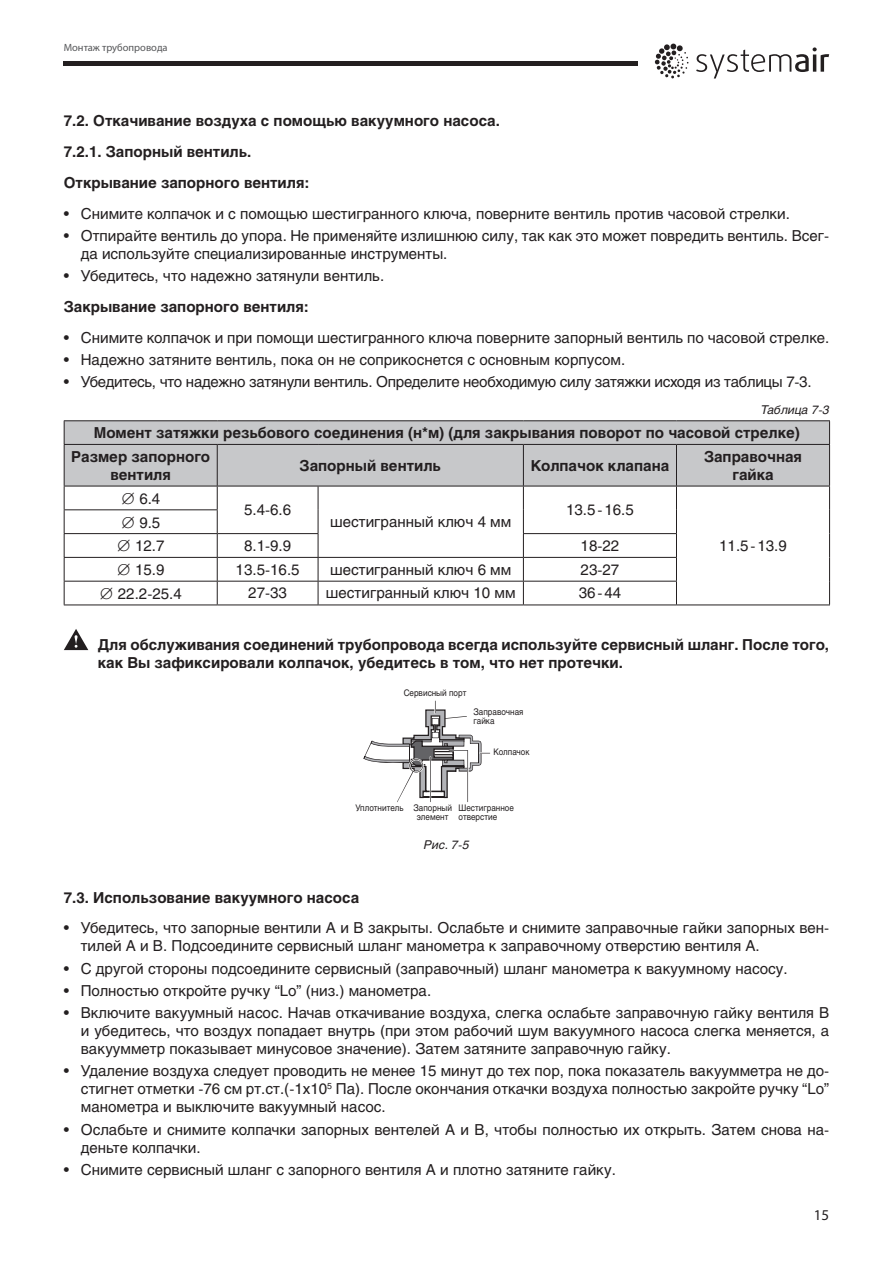
<style>
.page{position:relative;width:893px;height:1263px;background:#fff}
.page>*{position:absolute;margin:0;border:0;box-sizing:border-box;transform-origin:0 0}
.t1{font:15px/18px "Helios";color:#231f20}
.t2{font:700 15px/30.8px "Helios";color:#231f20}
.t3{font:15px "Helios";letter-spacing:-.02em;color:#231f20}
.t4{font:15px "Myriad Pro";color:#231f20}
.t5{font:italic 12px "Helios";color:#231f20}
.t6{font:10.5px "Myriad Pro";color:#57585a}
.t7{font:9px/9px "Helios";color:#231f20;scale:.9 1}
.s1{font-family:"Daxline Offc Pro";font-weight:300}
</style>
<div class="page">
<svg style="left:696px;top:47px;width:133px;height:32px"></svg>
<svg style="left:655px;top:44px;width:34px;height:35px"></svg>
<hr style="left:64px;top:61px;width:574px;height:4px;background:#231f20">
<div style="left:65px;top:421px;width:764px;height:65px;background:#c7c8ca"></div>
<hr style="left:64px;top:420px;width:153px;height:1px;background:#231f20">
<svg style="left:64px;top:421px;width:1px;height:23px"></svg>
<hr style="left:217px;top:420px;width:101px;height:1px;background:#231f20">
<hr style="left:318px;top:420px;width:205px;height:1px;background:#231f20">
<hr style="left:523px;top:420px;width:153px;height:1px;background:#231f20">
<hr style="left:676px;top:420px;width:154px;height:1px;background:#231f20">
<svg style="left:829px;top:421px;width:1px;height:23px"></svg>
<hr style="left:64px;top:444px;width:153px;height:1px;background:#231f20">
<hr style="left:64px;top:445px;width:1px;height:41px;background:#231f20">
<hr style="left:217px;top:444px;width:101px;height:1px;background:#231f20">
<hr style="left:217px;top:445px;width:1px;height:41px;background:#231f20">
<hr style="left:318px;top:444px;width:205px;height:1px;background:#231f20">
<hr style="left:523px;top:444px;width:153px;height:1px;background:#231f20">
<hr style="left:523px;top:445px;width:1px;height:41px;background:#231f20">
<hr style="left:676px;top:444px;width:154px;height:1px;background:#231f20">
<hr style="left:676px;top:445px;width:1px;height:41px;background:#231f20">
<hr style="left:829px;top:445px;width:1px;height:41px;background:#231f20">
<hr style="left:64px;top:486px;width:153px;height:1px;background:#231f20">
<hr style="left:217px;top:486px;width:101px;height:1px;background:#231f20">
<hr style="left:318px;top:486px;width:205px;height:1px;background:#231f20">
<hr style="left:523px;top:486px;width:153px;height:1px;background:#231f20">
<hr style="left:676px;top:486px;width:154px;height:1px;background:#231f20">
<hr style="left:64px;top:509px;width:154px;height:1px;background:#231f20">
<hr style="left:64px;top:533px;width:153px;height:1px;background:#231f20">
<hr style="left:217px;top:533px;width:101px;height:1px;background:#231f20">
<hr style="left:523px;top:533px;width:154px;height:1px;background:#231f20">
<hr style="left:64px;top:557px;width:153px;height:1px;background:#231f20">
<hr style="left:217px;top:557px;width:101px;height:1px;background:#231f20">
<hr style="left:318px;top:557px;width:205px;height:1px;background:#231f20">
<hr style="left:523px;top:557px;width:154px;height:1px;background:#231f20">
<hr style="left:64px;top:581px;width:153px;height:1px;background:#231f20">
<svg style="left:64px;top:486px;width:1px;height:118px"></svg>
<hr style="left:217px;top:581px;width:101px;height:1px;background:#231f20">
<svg style="left:217px;top:486px;width:1px;height:118px"></svg>
<hr style="left:318px;top:581px;width:205px;height:1px;background:#231f20">
<svg style="left:318px;top:486px;width:1px;height:118px"></svg>
<hr style="left:523px;top:581px;width:154px;height:1px;background:#231f20">
<svg style="left:523px;top:486px;width:1px;height:118px"></svg>
<svg style="left:676px;top:486px;width:1px;height:118px"></svg>
<svg style="left:829px;top:486px;width:1px;height:118px"></svg>
<hr style="left:64px;top:604px;width:153px;height:1px;background:#231f20">
<hr style="left:217px;top:604px;width:101px;height:1px;background:#231f20">
<hr style="left:318px;top:604px;width:205px;height:1px;background:#231f20">
<hr style="left:523px;top:604px;width:153px;height:1px;background:#231f20">
<hr style="left:676px;top:604px;width:154px;height:1px;background:#231f20">
<svg style="left:64px;top:629px;width:24px;height:21px"></svg>
<svg style="left:363px;top:700px;width:127px;height:102px"></svg>
<p class="t6" style="left:64px;top:42px;width:105px">Монтаж трубопровода</p>
<p class="t2" style="left:64px;top:106px;width:438px">7.2. Откачивание воздуха с помощью вакуумного насоса.<br>7.2.1. Запорный вентиль.<br>Открывание запорного вентиля:</p>
<p class="t1" style="left:64px;top:204px;width:728px">• Снимите колпачок и с помощью шестигранного ключа, поверните вентиль против часовой стрелки.</p>
<p class="t1" style="left:81px;top:226px;width:750px;text-indent:-17px">• Отпирайте вентиль до упора. Не применяйте излишнюю силу, так как это может повредить вентиль. Всег&shy;да используйте специализированные инструменты.</p>
<p class="t1" style="left:64px;top:267px;width:322px">• Убедитесь, что надежно затянули вентиль.</p>
<p class="t2" style="left:64px;top:291px;width:247px">Закрывание запорного вентиля:</p>
<p class="t1" style="left:64px;top:328px;width:767px">• Снимите колпачок и при помощи шестигранного ключа поверните запорный вентиль по часовой стрелке.</p>
<p class="t1" style="left:64px;top:350px;width:563px">• Надежно затяните вентиль, пока он не соприкоснется с основным корпусом.</p>
<p class="t3" style="left:64px;top:373px;width:749px">• Убедитесь, что надежно затянули вентиль. Определите необходимую силу затяжки исходя из таблицы 7-3.</p>
<p class="t5" style="left:761px;top:403px;width:70px">Таблица 7-3</p>
<p class="t2" style="left:71px;top:421px;width:730px;line-height:23.7px;text-indent:23px">Момент затяжки резьбового соединения (н*м) (для закрывания поворот по часовой стрелке)<br>Размер запорного</p>
<p class="t2" style="left:110px;top:459px;width:62px">вентиля</p>
<p class="t2" style="left:300px;top:450px;width:143px">Запорный вентиль</p>
<p class="t2" style="left:531px;top:450px;width:140px">Колпачок клапана</p>
<p class="t2" style="left:704px;top:448px;width:100px;line-height:18px;text-align:center">Заправочная гайка</p>
<p class="t1" style="left:121px;top:489px;width:41px"><span class="s1">⌀</span> 6.4</p>
<p class="t1" style="left:117px;top:510px;width:49px;line-height:23.7px"><span class="s1">⌀</span> 9.5 <span class="s1">⌀</span> 12.7</p>
<p class="t1" style="left:244px;top:501px;width:49px">5.4-6.6</p>
<p class="t1" style="left:330px;top:513px;width:183px">шестигранный ключ 4 мм</p>
<p class="t1" style="left:566px;top:501px;width:69px">13.5-16.5</p>
<p class="t1" style="left:244px;top:536px;width:49px">8.1-9.9</p>
<p class="t1" style="left:581px;top:536px;width:40px">18-22</p>
<p class="t1" style="left:719px;top:536px;width:69px">11.5-13.9</p>
<p class="t1" style="left:117px;top:561px;width:49px"><span class="s1">⌀</span> 15.9</p>
<p class="t1" style="left:236px;top:560px;width:66px">13.5-16.5</p>
<p class="t1" style="left:330px;top:560px;width:183px">шестигранный ключ 6 мм</p>
<p class="t1" style="left:581px;top:560px;width:40px">23-27</p>
<p class="t1" style="left:99px;top:584px;width:84px"><span class="s1">⌀</span> 22.2-25.4</p>
<p class="t1" style="left:248px;top:584px;width:40px">27-33</p>
<p class="t1" style="left:326px;top:584px;width:191px">шестигранный ключ 10 мм</p>
<p class="t1" style="left:579px;top:584px;width:44px">36-44</p>
<p class="t2" style="left:98px;top:636px;width:733px;line-height:18px">Для обслуживания соединений трубопровода всегда используйте сервисный шланг. После того, как Вы зафиксировали колпачок, убедитесь в том, что нет протечки.</p>
<p class="t7" style="left:404px;top:688px;width:71px">Сервисный порт</p>
<p class="t7" style="left:473px;top:707px;width:57px">Заправочная гайка</p>
<p class="t7" style="left:494px;top:747px;width:42px">Колпачок</p>
<p class="t7" style="left:413px;top:803px;width:44px;text-align:center">Запорный элемент</p>
<p class="t5" style="left:424px;top:837px;width:47px">Рис. 7-5</p>
<p class="t7" style="left:355px;top:803px;width:55px">Уплотнитель</p>
<p class="t7" style="left:458px;top:803px;width:63px">Шестигранное отверстие</p>
<p class="t2" style="left:64px;top:882px;width:297px">7.3. Использование вакуумного насоса</p>
<p class="t1" style="left:81px;top:919px;width:750px;text-indent:-17px">• Убедитесь, что запорные вентили А и В закрыты. Ослабьте и снимите заправочные гайки запорных вен&shy;тилей А и В. Подсоедините сервисный шланг манометра к заправочному отверстию вентиля А.</p>
<p class="t1" style="left:64px;top:959px;width:725px">• С другой стороны подсоедините сервисный (заправочный) шланг манометра к вакуумному насосу.</p>
<p class="t1" style="left:64px;top:981px;width:369px">• Полностью откройте ручку “Lo” (низ.) манометра.</p>
<p class="t1" style="left:81px;top:1003px;width:750px;text-align:justify;text-indent:-17px">• Включите вакуумный насос. Начав откачивание воздуха, слегка ослабьте заправочную гайку вентиля В и убедитесь, что воздух попадает внутрь (при этом рабочий шум вакуумного насоса слегка меняется, а вакуумметр показывает минусовое значение). Затем затяните заправочную гайку.</p>
<p class="t1" style="left:81px;top:1062px;width:750px;text-align:justify;text-indent:-17px">• Удаление воздуха следует проводить не менее 15 минут до тех пор, пока показатель вакуумметра не до&shy;стигнет отметки -76 см рт.ст.(-1х10<sup>5</sup> Па). После окончания откачки воздуха полностью закройте ручку “Lo” манометра и выключите вакуумный насос.</p>
<p class="t1" style="left:81px;top:1120px;width:750px;text-indent:-17px">• Ослабьте и снимите колпачки запорных вентелей А и В, чтобы полностью их открыть. Затем снова на&shy;деньте колпачки.</p>
<p class="t1" style="left:64px;top:1160px;width:554px">• Снимите сервисный шланг с запорного вентиля А и плотно затяните гайку.</p>
<p class="t4" style="left:814px;top:1206px;width:17px">15</p>
</div>
